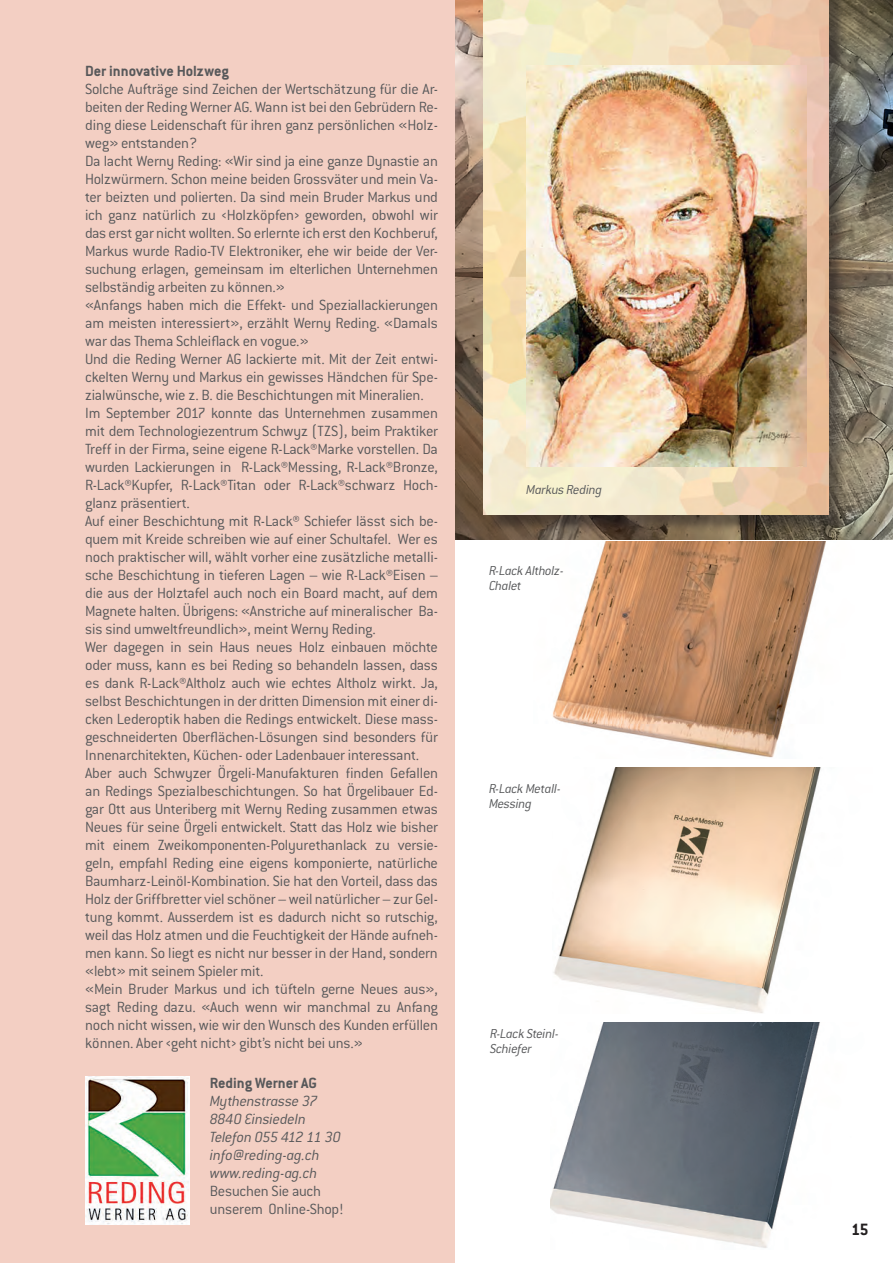
<style>
.page{position:relative;width:893px;height:1263px;background:#fff}
.page>*{position:absolute;margin:0;border:0;box-sizing:border-box;transform-origin:0 0}
.t1{font:700 18px "Conduit ITC";color:#231f20}
.t2{font:300 16.2px/18px "Conduit ITC";letter-spacing:-.015em;color:#57585a}
.t3{font:italic 300 16.2px/18px "Conduit ITC";letter-spacing:-.015em;color:#57585a}
.t4{font:700 16.2px "Conduit ITC";color:#57585a}
.t5{font:italic 300 14.25px/15px "Conduit ITC";letter-spacing:-.025em;color:#57585a}
</style>
<div class="page">
<img style="left:455px;top:0;width:438px;height:540px">
<div style="left:486px;top:0;width:361px;height:533px;background:#231f20;opacity:.5"></div>
<img style="left:484px;top:0;width:344px;height:515px">
<img style="left:85px;top:1077px;width:104px;height:148px">
<img style="left:552px;top:541px;width:274px;height:217px">
<img style="left:553px;top:768px;width:268px;height:245px">
<img style="left:551px;top:1022px;width:269px;height:226px">
<img style="left:526px;top:65px;width:281px;height:401px">
<p class="t4" style="left:85px;top:62px;width:145px">Der innovative Holzweg</p>
<p class="t2" style="left:85px;top:80px;width:354px">Solche Aufträge sind Zeichen der Wertschätzung für die Ar&shy;beiten der Reding Werner AG. Wann ist bei den Gebrüdern Re&shy;ding diese Leidenschaft für ihren ganz persönlichen «Holz&shy;weg» entstanden?<br>Da lacht Werny Reding: «Wir sind ja eine ganze Dynastie an Holzwürmern. Schon meine beiden Grossväter und mein Va&shy;ter beizten und polierten. Da sind mein Bruder Markus und ich ganz natürlich zu ‹Holzköpfen› geworden, obwohl wir das erst gar nicht wollten. So erlernte ich erst den Kochberuf, Markus wurde Radio-TV Elektroniker, ehe wir beide der Ver&shy;suchung erlagen, gemeinsam im elterlichen Unternehmen selbständig arbeiten zu können.»<br>«Anfangs haben mich die Effekt- und Speziallackierungen am meisten interessiert», erzählt Werny Reding. «Damals war das Thema Schleiflack en vogue.»<br>Und die Reding Werner AG lackierte mit. Mit der Zeit entwi&shy;ckelten Werny und Markus ein gewisses Händchen für Spe&shy;zialwünsche, wie z. B. die Beschichtungen mit Mineralien.<br>Im September 2017 konnte das Unternehmen zusammen mit dem Technologiezentrum Schwyz (TZS), beim Praktiker Treff in der Firma, seine eigene R-Lack®Marke vorstellen. Da wurden Lackierungen in R-Lack®Messing, R-Lack®Bronze, R-Lack®Kupfer, R-Lack®Titan oder R-Lack®schwarz Hoch&shy;glanz präsentiert.<br>Auf einer Beschichtung mit R-Lack® Schiefer lässt sich be&shy;quem mit Kreide schreiben wie auf einer Schultafel. Wer es noch praktischer will, wählt vorher eine zusätzliche metalli&shy;sche Beschichtung in tieferen Lagen – wie R-Lack®Eisen – die aus der Holztafel auch noch ein Board macht, auf dem Magnete halten. Übrigens: «Anstriche auf mineralischer Ba&shy;sis sind umweltfreundlich», meint Werny Reding.<br>Wer dagegen in sein Haus neues Holz einbauen möchte oder muss, kann es bei Reding so behandeln lassen, dass es dank R-Lack®Altholz auch wie echtes Altholz wirkt. Ja, selbst Beschichtungen in der dritten Dimension mit einer di&shy;cken Lederoptik haben die Redings entwickelt. Diese mass&shy;geschneiderten Oberflächen-Lösungen sind besonders für Innenarchitekten, Küchen- oder Ladenbauer interessant.<br>Aber auch Schwyzer Örgeli-Manufakturen finden Gefallen an Redings Spezialbeschichtungen. So hat Örgelibauer Ed&shy;gar Ott aus Unteriberg mit Werny Reding zusammen etwas Neues für seine Örgeli entwickelt. Statt das Holz wie bisher mit einem Zweikomponenten-Polyurethanlack zu versie&shy;geln, empfahl Reding eine eigens komponierte, natürliche Baumharz-Leinöl-Kombination. Sie hat den Vorteil, dass das Holz der Griffbretter viel schöner – weil natürlicher – zur Gel&shy;tung kommt. Ausserdem ist es dadurch nicht so rutschig, weil das Holz atmen und die Feuchtigkeit der Hände aufneh&shy;men kann. So liegt es nicht nur besser in der Hand, sondern «lebt» mit seinem Spieler mit.<br>«Mein Bruder Markus und ich tüfteln gerne Neues aus», sagt Reding dazu. «Auch wenn wir manchmal zu Anfang noch nicht wissen, wie wir den Wunsch des Kunden erfüllen können. Aber ‹geht nicht› gibt’s nicht bei uns.»</p>
<p class="t4" style="left:210px;top:1074px;width:109px">Reding Werner AG</p>
<p class="t3" style="left:210px;top:1092px;width:133px">Mythenstrasse 37<br>8840 Einsiedeln<br>Telefon 055 412 11 30 info@reding-ag.ch www.reding-ag.ch</p>
<p class="t2" style="left:210px;top:1182px;width:135px">Besuchen Sie auch unserem Online-Shop!</p>
<p class="t5" style="left:526px;top:482px;width:77px">Markus Reding</p>
<p class="t5" style="left:489px;top:563px;width:76px">R-Lack Altholz-<br>Chalet</p>
<p class="t5" style="left:489px;top:781px;width:73px">R-Lack Metall-<br>Messing</p>
<p class="t5" style="left:490px;top:1026px;width:70px">R-Lack Steinl-<br>Schiefer</p>
<p class="t1" style="left:851px;top:1218px;width:19px">15</p>
</div>
